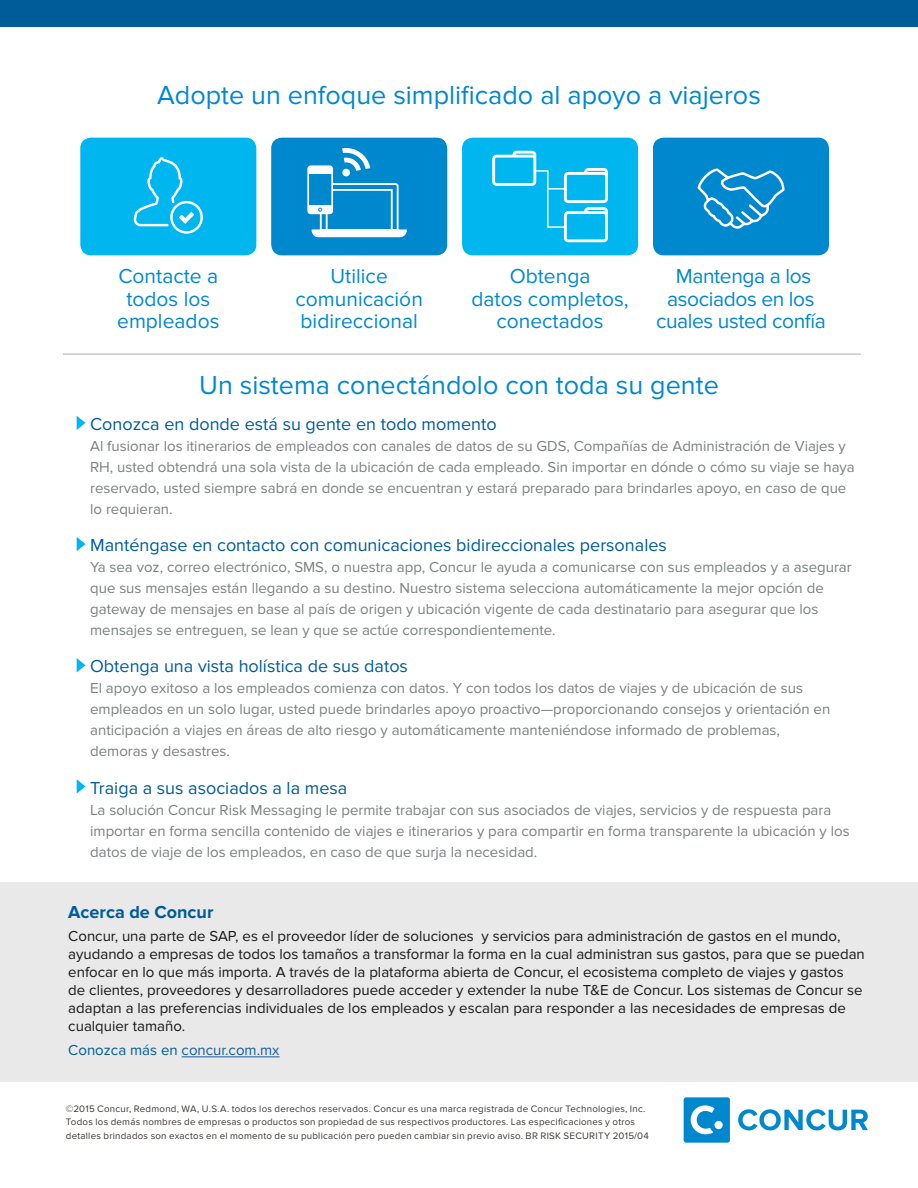
<style>
.page{position:relative;width:918px;height:1188px;background:#fff}
.page>*{position:absolute;margin:0;border:0;box-sizing:border-box;transform-origin:0 0}
.t1{font:27px "Proxima Nova";color:#0088ce}
.t2{font:21px/22.5px "Proxima Nova";color:#0088ce;text-align:center}
.t3{font:21px/22.5px "Proxima Nova";letter-spacing:-.02em;color:#0088ce;text-align:center}
.t4{font:18px "Proxima Nova";color:#005c98}
.t5{font:700 18px "Proxima Nova";color:#005c98}
.t6{font:15px/21px "Proxima Nova";color:#7b8080}
.t7{font:15px/18px "Proxima Nova";color:#181719}
.t8{font:15px "Proxima Nova";color:#175d9e}
.t9{font:9.75px/13.5px "Proxima Nova";letter-spacing:.025em;color:#3d3934}
.s1{color:#005c98}
</style>
<div class="page">
<svg style="left:77px;top:416px;width:8px;height:14px"></svg>
<svg style="left:77px;top:537px;width:8px;height:14px"></svg>
<svg style="left:77px;top:658px;width:8px;height:14px"></svg>
<svg style="left:77px;top:779px;width:8px;height:15px"></svg>
<hr style="left:63px;top:353px;width:798px;height:2px;background:#c8c9c9">
<div style="left:0;top:0;width:918px;height:26px;background:#005c98"></div>
<div style="left:80px;top:138px;width:176px;height:117px;background:#00b6ef;border-radius:11px"></div>
<div style="left:271px;top:138px;width:176px;height:117px;background:#0088ce;border-radius:11px"></div>
<div style="left:462px;top:138px;width:176px;height:117px;background:#00b6ef;border-radius:11px"></div>
<div style="left:653px;top:138px;width:176px;height:117px;background:#0088ce;border-radius:11px"></div>
<svg style="left:492px;top:150px;width:116px;height:93px"></svg>
<svg style="left:307px;top:148px;width:100px;height:90px"></svg>
<svg style="left:134px;top:157px;width:69px;height:77px"></svg>
<svg style="left:697px;top:168px;width:88px;height:61px"></svg>
<div style="left:0;top:882px;width:918px;height:199px;background:#e8e9e8"></div>
<hr style="left:182px;top:1057px;width:98px;height:1px;background:#175d9e">
<svg style="left:684px;top:1097px;width:46px;height:46px"></svg>
<svg style="left:738px;top:1109px;width:130px;height:21px"></svg>
<h1 class="t1" style="left:157px;top:79px;width:605px">Adopte un enfoque simplificado al apoyo a viajeros</h1>
<h2 class="t2" style="left:117px;top:265px;width:104px">Contacte a todos los empleados</h2>
<h2 class="t2" style="left:296px;top:265px;width:129px">Utilice comunicación bidireccional</h2>
<h2 class="t2" style="left:471px;top:265px;width:159px">Obtenga<br>datos completos, conectados</h2>
<h2 class="t3" style="left:656px;top:265px;width:171px">Mantenga a los asociados en los cuales usted confía</h2>
<h1 class="t1" style="left:199px;top:370px;width:521px">Un sistema conectándolo con toda su gente</h1>
<p class="t4" style="left:90px;top:414px;width:408px">Conozca en donde está su gente en todo momento</p>
<p class="t6" style="left:90px;top:436px;width:766px">Al fusionar los itinerarios de empleados con canales de datos de su GDS, Compañías de Administración de Viajes y RH, usted obtendrá una sola vista de la ubicación de cada empleado. Sin importar en dónde o cómo su viaje se haya reservado, usted siempre sabrá en donde se encuentran y estará preparado para brindarles apoyo, en caso de que lo requieran.</p>
<p class="t4" style="left:90px;top:535px;width:578px">Manténgase en contacto con comunicaciones bidireccionales personales</p>
<p class="t6" style="left:90px;top:557px;width:763px">Ya sea voz, correo electrónico, SMS, o nuestra app, Concur le ayuda a comunicarse con sus empleados y a asegurar que sus mensajes están llegando a su destino. Nuestro sistema selecciona automáticamente la mejor opción de gateway de mensajes en base al país de origen y ubicación vigente de cada destinatario para asegurar que los mensajes se entreguen, se lean y que se actúe correspondientemente.</p>
<p class="t4" style="left:90px;top:656px;width:319px">Obtenga una vista holística de sus datos</p>
<p class="t6" style="left:90px;top:678px;width:742px">El apoyo exitoso a los empleados comienza con datos. Y con todos los datos de viajes y de ubicación de sus empleados en un solo lugar, usted puede brindarles apoyo proactivo—proporcionando consejos y orientación en anticipación a viajes en áreas de alto riesgo y automáticamente manteniéndose informado de problemas, demoras y desastres.</p>
<p class="t4" style="left:90px;top:777px;width:259px">Traiga a sus asociados a la mesa</p>
<p class="t6" style="left:90px;top:799px;width:761px">La solución Concur Risk Messaging le permite trabajar con sus asociados de viajes, servicios y de respuesta para importar en forma sencilla contenido de viajes e itinerarios y para compartir en forma transparente la ubicación y los datos de viaje de los empleados, en caso de que surja la necesidad.</p>
<p class="t5" style="left:68px;top:902px;width:147px">Acerca de Concur</p>
<p class="t7" style="left:68px;top:928px;width:798px">Concur, una parte de SAP, es el proveedor líder de soluciones y servicios para administración de gastos en el mundo, ayudando a empresas de todos los tamaños a transformar la forma en la cual administran sus gastos, para que se puedan enfocar en lo que más importa. A través de la plataforma abierta de Concur, el ecosistema completo de viajes y gastos<br>de clientes, proveedores y desarrolladores puede acceder y extender la nube T&amp;E de Concur. Los sistemas de Concur se adaptan a las preferencias individuales de los empleados y escalan para responder a las necesidades de empresas de cualquier tamaño.</p>
<p class="t8" style="left:68px;top:1041px;width:213px"><span class="s1">Conozca más en</span> concur.com.mx</p>
<p class="t9" style="left:66px;top:1102px;width:585px">©2015 Concur, Redmond, WA, U.S.A. todos los derechos reservados. Concur es una marca registrada de Concur Technologies, Inc.<br>Todos los demás nombres de empresas o productos son propiedad de sus respectivos productores. Las especificaciones y otros detalles brindados son exactos en el momento de su publicación pero pueden cambiar sin previo aviso. BR RISK SECURITY 2015/04</p>
</div>
